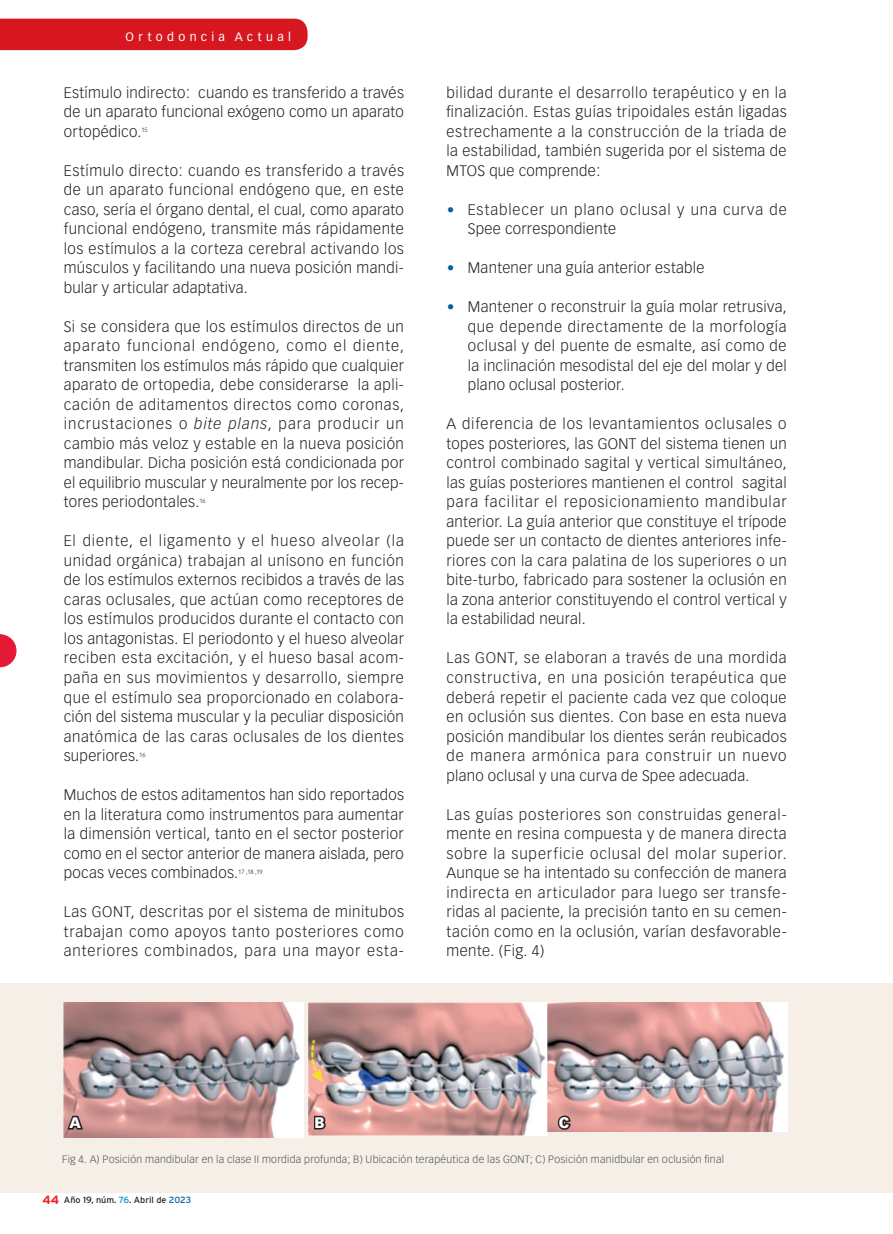
<style>
.page{position:relative;width:893px;height:1234px;background:#fff}
.page>*{position:absolute;margin:0;border:0;box-sizing:border-box;transform-origin:0 0}
.t1{font:300 15px/19.5px "Vectora LH";letter-spacing:.02em;color:#231f20;text-align:justify}
.t2{font:300 15px/19.5px "Vectora LH";letter-spacing:.055em;color:#231f20}
.t3{font:900 15px "Vectora LH";color:#fff}
.t4{font:12px "Vectora LH";letter-spacing:.36em;color:#fff}
.t5{font:300 10.5px "Vectora LH";letter-spacing:.02em;color:#4c545f}
.t6{font:9px "Interstate";color:#231f20}
.t7{font:300 6px "Vectora LH";letter-spacing:-.005em;color:#231f20}
.s1{font-style:italic}
.s2{font-weight:700;font-size:12px;color:#ee1d23}
.s3{color:#0093d0}
.s4{color:#015fa4}
</style>
<div class="page">
<div style="left:0;top:982px;width:893px;height:210px;background:#f6efe7"></div>
<img style="left:64px;top:1002px;width:239px;height:134px">
<img style="left:308px;top:1002px;width:240px;height:132px">
<img style="left:548px;top:1002px;width:240px;height:129px">
<svg style="left:65px;top:1085px;width:20px;height:45px"></svg>
<svg style="left:312px;top:1114px;width:15px;height:16px"></svg>
<svg style="left:556px;top:1113px;width:17px;height:17px"></svg>
<svg style="left:0;top:634px;width:16px;height:32px"></svg>
<div style="left:0;top:19px;width:308px;height:31px;background:#d7171f"></div>
<p class="t4" style="left:125px;top:30px;width:167px">Ortodoncia Actual</p>
<p class="t1" style="left:64px;top:83px;width:342px">Estímulo indirecto: cuando es transferido a través de un aparato funcional exógeno como un aparato ortopédico.</p>
<p class="t7" style="left:141px;top:126px;width:8px">15</p>
<p class="t1" style="left:64px;top:161px;width:342px">Estímulo directo: cuando es transferido a través de un aparato funcional endógeno que, en este caso, sería el órgano dental, el cual, como aparato funcional endógeno, transmite más rápidamente los estímulos a la corteza cerebral activando los músculos y facilitando una nueva posición mandi&shy;bular y articular adaptativa.</p>
<p class="t1" style="left:64px;top:317px;width:342px">Si se considera que los estímulos directos de un aparato funcional endógeno, como el diente, transmiten los estímulos más rápido que cualquier aparato de ortopedia, debe considerarse la apli&shy;cación de aditamentos directos como coronas, incrustaciones o <span class="s1">bite plans</span>, para producir un cambio más veloz y estable en la nueva posición mandibular. Dicha posición está condicionada por el equilibrio muscular y neuralmente por los recep&shy;tores periodontales.</p>
<p class="t7" style="left:200px;top:497px;width:8px">16</p>
<p class="t1" style="left:64px;top:531px;width:342px">El diente, el ligamento y el hueso alveolar (la unidad orgánica) trabajan al unísono en función de los estímulos externos recibidos a través de las caras oclusales, que actúan como receptores de los estímulos producidos durante el contacto con los antagonistas. El periodonto y el hueso alveolar reciben esta excitación, y el hueso basal acom&shy;paña en sus movimientos y desarrollo, siempre que el estímulo sea proporcionado en colabora&shy;ción del sistema muscular y la peculiar disposición anatómica de las caras oclusales de los dientes superiores.</p>
<p class="t7" style="left:139px;top:750px;width:8px">16</p>
<p class="t1" style="left:64px;top:785px;width:342px">Muchos de estos aditamentos han sido reportados en la literatura como instrumentos para aumentar la dimensión vertical, tanto en el sector posterior como en el sector anterior de manera aislada, pero pocas veces combinados.</p>
<p class="t7" style="left:238px;top:867px;width:26px">17 ,18 ,19</p>
<p class="t1" style="left:64px;top:902px;width:342px">Las GONT, descritas por el sistema de minitubos trabajan como apoyos tanto posteriores como anteriores combinados, para una mayor esta-</p>
<p class="t1" style="left:446px;top:83px;width:342px">bilidad durante el desarrollo terapéutico y en la finalización. Estas guías tripoidales están ligadas estrechamente a la construcción de la tríada de la estabilidad, también sugerida por el sistema de MTOS que comprende:</p>
<p class="t2" style="left:468px;top:200px;width:320px">Establecer un plano oclusal y una curva de<br>Spee correspondiente</p>
<p class="t1" style="left:468px;top:258px;width:238px">Mantener una guía anterior estable</p>
<p class="t1" style="left:468px;top:297px;width:320px">Mantener o reconstruir la guía molar retrusiva, que depende directamente de la morfología oclusal y del puente de esmalte, así como de la inclinación mesodistal del eje del molar y del plano oclusal posterior.</p>
<p class="t1" style="left:446px;top:414px;width:342px">A diferencia de los levantamientos oclusales o topes posteriores, las GONT del sistema tienen un control combinado sagital y vertical simultáneo, las guías posteriores mantienen el control sagital para facilitar el reposicionamiento mandibular anterior. La guía anterior que constituye el trípode puede ser un contacto de dientes anteriores infe&shy;riores con la cara palatina de los superiores o un bite-turbo, fabricado para sostener la oclusión en la zona anterior constituyendo el control vertical y la estabilidad neural.</p>
<p class="t1" style="left:446px;top:648px;width:342px">Las GONT, se elaboran a través de una mordida constructiva, en una posición terapéutica que deberá repetir el paciente cada vez que coloque en oclusión sus dientes. Con base en esta nueva posición mandibular los dientes serán reubicados de manera armónica para construir un nuevo plano oclusal y una curva de Spee adecuada.</p>
<p class="t1" style="left:446px;top:804px;width:342px">Las guías posteriores son construidas general&shy;mente en resina compuesta y de manera directa sobre la superficie oclusal del molar superior.<br>Aunque se ha intentado su confección de manera indirecta en articulador para luego ser transfe&shy;ridas al paciente, la precisión tanto en su cemen&shy;tación como en la oclusión, varían desfavorable&shy;mente. (Fig. 4)</p>
<p class="t3" style="left:70px;top:1112px;width:13px">A</p>
<p class="t3" style="left:314px;top:1112px;width:12px">B</p>
<p class="t3" style="left:559px;top:1112px;width:12px">C</p>
<p class="t5" style="left:62px;top:1152px;width:663px">Fig 4. A) Posición mandibular en la clase II mordida profunda; B) Ubicación terapéutica de las GONT; C) Posición manidbular en oclusión final</p>
<p class="t6" style="left:42px;top:1194px;width:150px"><span class="s2">44</span> Año 19, núm. <span class="s3">76</span>. Abril de <span class="s4">2023</span></p>
</div>
